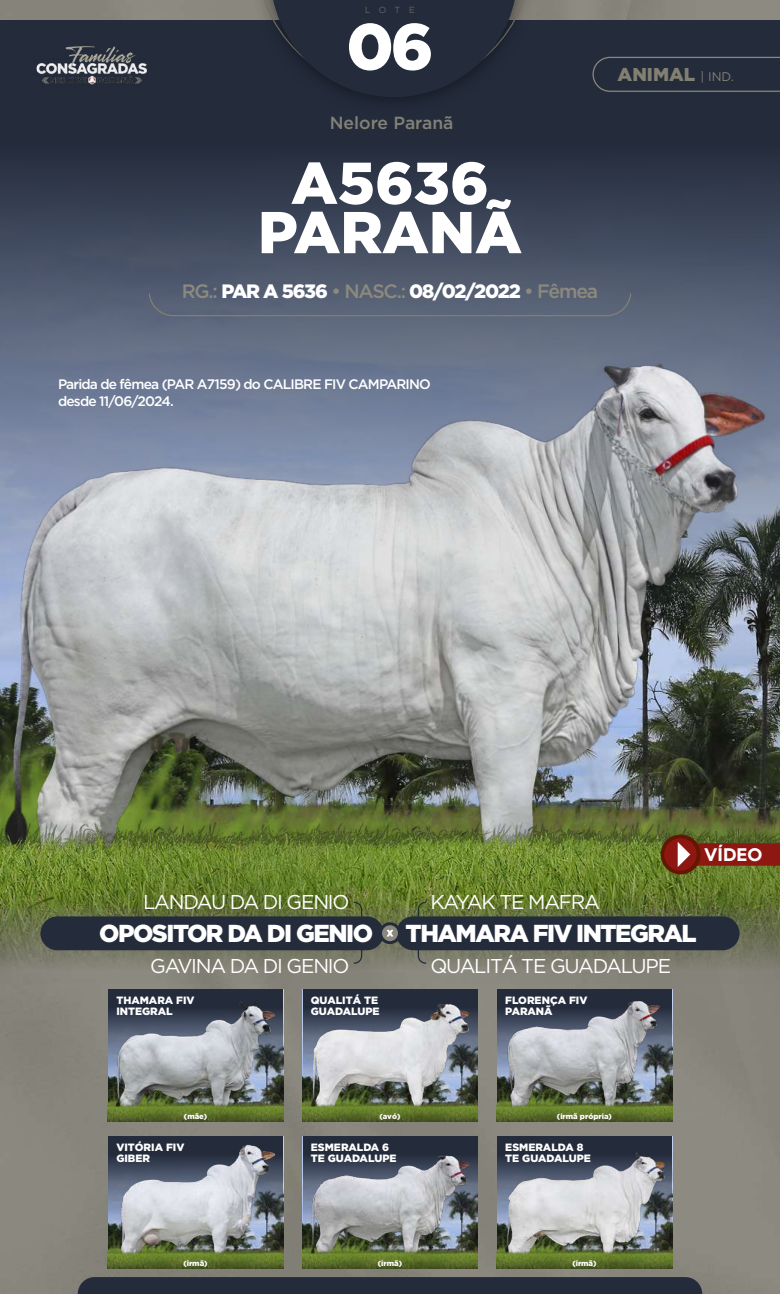
<style>
.page{position:relative;width:780px;height:1294px;background:#fff}
.page>*{position:absolute;margin:0;border:0;box-sizing:border-box;transform-origin:0 0}
.t1{font:900 65.12px "Gotham";color:#fff}
.t2{font:900 58.88px/49.2px "Gotham";color:#fff;text-align:center}
.t3{font:900 24.5px "Gotham";letter-spacing:-.06em;color:#fff}
.t4{font:20px "Gotham";letter-spacing:-.06em;color:#fff}
.t5{font:900 19.38px "Gotham";letter-spacing:-.06em;color:#fff}
.t6{font:900 18.62px "Gotham";color:#838072}
.t7{font:700 18.25px "Hurme Geometric Sans 4";color:#fff}
.t8{font:500 17.5px "Gotham";color:#838177}
.t9{font:500 13.75px/16.5px "Gotham";letter-spacing:-.06em;color:#fff}
.t10{font:900 10.62px/10.6px "Gotham";color:#fff}
.t11{font:300 8.75px "Gotham";color:#838072}
.t12{font:900 7.62px "Gotham";color:#fff}
.s1{font-weight:500;color:#8c8a7e}
.s2{font-weight:400;font-size:12.5px}
</style>
<div class="page">
<div style="left:0;top:0;width:780px;height:1293px;background:#89867d"></div>
<svg style="left:0;top:20px;width:780px;height:331px;background:#3a4356"></svg>
<div style="left:251px;top:0;width:286px;height:117px;background:#242c3c"></div>
<svg style="left:255px;top:0;width:277px;height:97px"></svg>
<img style="left:0;top:872px;width:780px;height:111px">
<img style="left:28px;top:41px;width:128px;height:48px">
<svg style="left:352px;top:901px;width:11px;height:63px"></svg>
<svg style="left:417px;top:901px;width:10px;height:63px"></svg>
<svg style="left:379px;top:922px;width:22px;height:22px"></svg>
<div style="left:396px;top:916px;width:343px;height:34px;background:#242c3c;border-radius:17px"></div>
<div style="left:40px;top:916px;width:344px;height:34px;background:#242c3c;border-radius:17px"></div>
<svg style="left:381px;top:924px;width:17px;height:17px"></svg>
<div style="left:381px;top:923px;width:18px;height:19px;border:1px solid #242b3b;border-radius:50%"></div>
<svg style="left:386px;top:929px;width:7px;height:7px"></svg>
<svg style="left:148px;top:292px;width:484px;height:25px;background:#5a6476"></svg>
<svg style="left:78px;top:1276px;width:624px;height:17px;background:#2b3240"></svg>
<svg style="left:592px;top:57px;width:188px;height:35px;background:#2b313f"></svg>
<img style="left:0;top:351px;width:780px;height:444px">
<svg style="left:497px;top:1136px;width:175px;height:100px;background:#2f3747"></svg>
<img style="left:502px;top:1150px;width:165px;height:96px">
<img style="left:496px;top:1246px;width:176px;height:22px">
<svg style="left:303px;top:1136px;width:175px;height:100px;background:#2f3847"></svg>
<img style="left:308px;top:1150px;width:164px;height:96px">
<img style="left:302px;top:1246px;width:176px;height:22px">
<svg style="left:108px;top:1136px;width:175px;height:100px;background:#3a4353"></svg>
<img style="left:117px;top:1143px;width:160px;height:103px">
<img style="left:108px;top:1246px;width:175px;height:22px">
<svg style="left:497px;top:989px;width:175px;height:100px;background:#3b4453"></svg>
<img style="left:507px;top:998px;width:154px;height:101px">
<img style="left:496px;top:1099px;width:176px;height:22px">
<svg style="left:303px;top:989px;width:175px;height:100px;background:#303948"></svg>
<img style="left:308px;top:1002px;width:164px;height:97px">
<img style="left:302px;top:1099px;width:176px;height:22px">
<svg style="left:108px;top:989px;width:175px;height:100px;background:#333c4b"></svg>
<img style="left:114px;top:999px;width:163px;height:100px">
<img style="left:108px;top:1099px;width:175px;height:22px">
<img style="left:0;top:795px;width:780px;height:77px">
<svg style="left:660px;top:834px;width:40px;height:40px"></svg>
<div style="left:664px;top:838px;width:32px;height:32px;background:#8e1711;border-radius:50%"></div>
<svg style="left:677px;top:841px;width:103px;height:26px;background:#8d2e21"></svg>
<p class="t11" style="left:365px;top:5px;width:51px">LOTE</p>
<h1 class="t1" style="left:346px;top:9px;width:89px">06</h1>
<h3 class="t8" style="left:330px;top:112px;width:125px">Nelore Paranã</h3>
<h2 class="t2" style="left:258px;top:157px;width:265px">A5636<br>PARANÃ</h2>
<h3 class="t5" style="left:182px;top:280px;width:418px"><span class="s1">RG.:</span> PAR A 5636 <span class="s1">• NASC.:</span> 08/02/2022 <span class="s1">• Fêmea</span></h3>
<h3 class="t6" style="left:617px;top:63px;width:118px">ANIMAL <span class="s2">| IND.</span></h3>
<p class="t9" style="left:58px;top:376px;width:374px">Parida de fêmea (PAR A7159) do CALIBRE FIV CAMPARINO desde 11/06/2024.</p>
<h3 class="t4" style="left:143px;top:890px;width:208px">LANDAU DA DI GENIO</h3>
<h3 class="t4" style="left:430px;top:890px;width:171px">KAYAK TE MAFRA</h3>
<h3 class="t7" style="left:704px;top:841px;width:60px">VÍDEO</h3>
<h3 class="t3" style="left:99px;top:918px;width:275px">OPOSITOR DA DI GENIO</h3>
<h3 class="t3" style="left:405px;top:918px;width:292px">THAMARA FIV INTEGRAL</h3>
<h3 class="t4" style="left:150px;top:954px;width:201px">GAVINA DA DI GENIO</h3>
<h3 class="t4" style="left:430px;top:954px;width:242px">QUALITÁ TE GUADALUPE</h3>
<p class="t10" style="left:116px;top:994px;width:80px">THAMARA FIV<br>INTEGRAL</p>
<p class="t10" style="left:311px;top:994px;width:70px">QUALITÁ TE<br>GUADALUPE</p>
<p class="t10" style="left:505px;top:994px;width:84px">FLORENÇA FIV<br>PARANÃ</p>
<p class="t12" style="left:184px;top:1111px;width:25px">(mãe)</p>
<p class="t10" style="left:116px;top:1141px;width:69px">VITÓRIA FIV<br>GIBER</p>
<p class="t12" style="left:379px;top:1111px;width:22px">(avó)</p>
<p class="t10" style="left:311px;top:1141px;width:87px">ESMERALDA 6<br>TE GUADALUPE</p>
<p class="t12" style="left:557px;top:1111px;width:56px">(irmã própria)</p>
<p class="t10" style="left:505px;top:1141px;width:87px">ESMERALDA 8<br>TE GUADALUPE</p>
<p class="t12" style="left:183px;top:1258px;width:26px">(irmã)</p>
<p class="t12" style="left:378px;top:1258px;width:26px">(irmã)</p>
<p class="t12" style="left:572px;top:1258px;width:26px">(irmã)</p>
</div>
